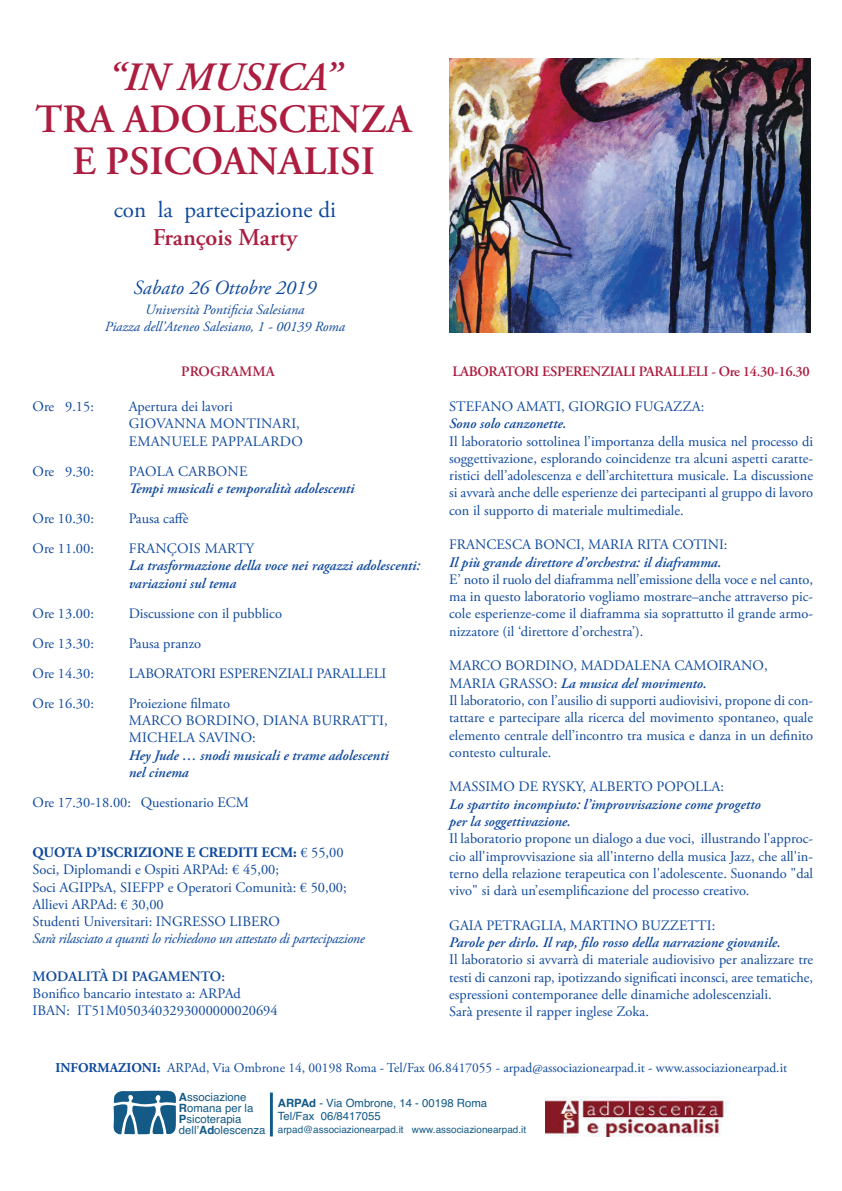
<style>
.page{position:relative;width:842px;height:1191px;background:#fff}
.page>*{position:absolute;margin:0;border:0;box-sizing:border-box;transform-origin:0 0}
.t1{font:600 40.1px/42.2px "Adobe Garamond Pro";color:#ac1d40;text-align:center}
.t2{font:italic 600 40.1px "Adobe Garamond Pro";color:#ac1d40}
.t3{font:600 24.1px "Adobe Garamond Pro";color:#ac1d40}
.t4{font:23.1px "Adobe Garamond Pro";color:#0f499d}
.t5{font:italic 20.1px "Adobe Garamond Pro";color:#0f499d}
.t6{font:14.4px/17.3px "Adobe Garamond Pro";color:#0f499d}
.t7{font:italic 600 14.4px/17.3px "Adobe Garamond Pro";color:#0f499d}
.t8{font:italic 14.4px "Adobe Garamond Pro";letter-spacing:-.025em;color:#0f499d}
.t9{font:600 14.4px "Adobe Garamond Pro";letter-spacing:-.025em;color:#ac1d40}
.t10{font:600 14.4px "Adobe Garamond Pro";color:#0f499d}
.t11{font:600 14.4px "Adobe Garamond Pro";color:#ac1d40}
.t12{font:italic 14.1px/16.9px "Adobe Garamond Pro";color:#0f499d;text-align:center}
.t13{font:13.4px "Adobe Garamond Pro";color:#0f499d}
.t14{font:11.4px/11px "Helvetica";color:#135a86}
.t15{font:9.9px "Helvetica";color:#135a86}
.s1{font-weight:700}
.s2{font-weight:600;font-style:italic}
</style>
<div class="page">
<img style="left:450px;top:59px;width:360px;height:273px">
<hr style="left:270px;top:1092px;width:3px;height:44px;background:#135a86">
<svg style="left:113px;top:1090px;width:63px;height:44px"></svg>
<img style="left:545px;top:1096px;width:184px;height:41px">
<h1 class="t2" style="left:107px;top:61px;width:235px">“IN MUSICA”</h1>
<h1 class="t1" style="left:35px;top:102px;width:378px">TRA ADOLESCENZA<br>E PSICOANALISI</h1>
<h3 class="t4" style="left:114px;top:201px;width:224px">con la partecipazione di</h3>
<h2 class="t3" style="left:153px;top:228px;width:146px">François Marty</h2>
<h3 class="t5" style="left:134px;top:280px;width:184px">Sabato 26 Ottobre 2019</h3>
<p class="t12" style="left:105px;top:302px;width:242px">Università Pontificia Salesiana<br>Piazza dell’Ateneo Salesiano, 1 - 00139 Roma</p>
<p class="t11" style="left:181px;top:366px;width:95px">PROGRAMMA</p>
<p class="t6" style="left:33px;top:399px;width:63px">Ore 9.15:</p>
<p class="t6" style="left:129px;top:399px;width:176px">Apertura dei lavori<br>GIOVANNA MONTINARI,<br>EMANUELE PAPPALARDO</p>
<p class="t6" style="left:33px;top:463px;width:63px">Ore 9.30:</p>
<p class="t6" style="left:129px;top:463px;width:120px">PAOLA CARBONE</p>
<p class="t7" style="left:129px;top:481px;width:227px">Tempi musicali e temporalità adolescenti</p>
<p class="t6" style="left:33px;top:511px;width:63px">Ore 10.30:</p>
<p class="t6" style="left:129px;top:511px;width:61px">Pausa caffè</p>
<p class="t6" style="left:33px;top:541px;width:63px">Ore 11.00:</p>
<p class="t6" style="left:129px;top:541px;width:127px">FRANçOIS MARTY</p>
<p class="t7" style="left:129px;top:558px;width:293px">La trasformazione della voce nei ragazzi adolescenti: variazioni sul tema</p>
<p class="t6" style="left:33px;top:605px;width:63px">Ore 13.00:</p>
<p class="t6" style="left:129px;top:605px;width:155px">Discussione con il pubblico</p>
<p class="t6" style="left:33px;top:636px;width:63px">Ore 13.30:</p>
<p class="t6" style="left:129px;top:636px;width:74px">Pausa pranzo</p>
<p class="t6" style="left:33px;top:666px;width:63px">Ore 14.30:</p>
<p class="t6" style="left:129px;top:666px;width:259px">LABORATORI ESPERENZIALI PARALLELI</p>
<p class="t6" style="left:33px;top:696px;width:63px">Ore 16.30:</p>
<p class="t6" style="left:129px;top:696px;width:260px">Proiezione filmato<br>MARCO BORDINO, DIANA BURRATTI,<br>MIChELA SAVINO:</p>
<p class="t7" style="left:129px;top:747px;width:261px">Hey Jude … snodi musicali e trame adolescenti nel cinema</p>
<p class="t6" style="left:33px;top:795px;width:218px">Ore 17.30-18.00: Questionario ECM</p>
<p class="t6" style="left:33px;top:845px;width:316px"><span class="s1">QUOTA D’ISCRIZIONE E CREDITI ECM:</span> € 55,00<br>Soci, Diplomandi e Ospiti ARPAd: € 45,00;<br>Soci AGIPPsA, SIEFPP e Operatori Comunità: € 50,00; Allievi ARPAd: € 30,00<br>Studenti Universitari: INGRESSO LIBERO</p>
<p class="t8" style="left:33px;top:933px;width:333px">Sarà rilasciato a quanti lo richiedono un attestato di partecipazione</p>
<p class="t10" style="left:33px;top:970px;width:194px">MODALITÀ DI PAGAMENTO:</p>
<p class="t6" style="left:33px;top:986px;width:247px">Bonifico bancario intestato a: ARPAd<br>IBAN: IT51M0503403293000000020694</p>
<p class="t9" style="left:452px;top:366px;width:359px">LABORATORI ESPERENZIALI PARALLELI - Ore 14.30-16.30</p>
<p class="t6" style="left:449px;top:399px;width:257px">STEFANO AMATI, GIORGIO FUGAZZA:</p>
<p class="t7" style="left:449px;top:416px;width:119px">Sono solo canzonette.</p>
<p class="t6" style="left:449px;top:433px;width:365px;text-align:justify">Il laboratorio sottolinea l’importanza della musica nel processo di soggettivazione, esplorando coincidenze tra alcuni aspetti caratte&shy;ristici dell’adolescenza e dell’architettura musicale. La discussione si avvarà anche delle esperienze dei partecipanti al gruppo di lavoro con il supporto di materiale multimediale.</p>
<p class="t6" style="left:449px;top:537px;width:280px">FRANCESCA BONCI, MARIA RITA COTINI:</p>
<p class="t7" style="left:449px;top:554px;width:274px">Il più grande direttore d’orchestra: il diaframma.</p>
<p class="t6" style="left:449px;top:572px;width:365px;text-align:justify">E’ noto il ruolo del diaframma nell’emissione della voce e nel canto, ma in questo laboratorio vogliamo mostrare–anche attraverso pic&shy;cole esperienze-come il diaframma sia soprattutto il grande armo&shy;nizzatore (il ‘direttore d’orchestra’).</p>
<p class="t6" style="left:449px;top:658px;width:365px">MARCO BORDINO, MADDALENA CAMOIRANO, MARIA GRASSO: <span class="s2">La musica del movimento.<br></span>Il laboratorio, con l’ausilio di supporti audiovisivi, propone di con&shy;tattare e partecipare alla ricerca del movimento spontaneo, quale elemento centrale dell’incontro tra musica e danza in un definito contesto culturale.</p>
<p class="t6" style="left:449px;top:779px;width:276px">MASSIMO DE RYSKY, ALBERTO POPOLLA:</p>
<p class="t7" style="left:449px;top:796px;width:313px">Lo spartito incompiuto: l’improvvisazione come progetto per la soggettivazione.</p>
<p class="t6" style="left:449px;top:831px;width:365px;text-align:justify">Il laboratorio propone un dialogo a due voci, illustrando l'approc&shy;cio all'improvvisazione sia all'interno della musica Jazz, che all'in&shy;terno della relazione terapeutica con l'adolescente. Suonando "dal vivo" si darà un’esemplificazione del processo creativo.</p>
<p class="t6" style="left:449px;top:917px;width:268px">GAIA PETRAGLIA, MARTINO BUZZETTI:</p>
<p class="t7" style="left:449px;top:935px;width:333px">Parole per dirlo. Il rap, filo rosso della narrazione giovanile.</p>
<p class="t6" style="left:449px;top:952px;width:365px">Il laboratorio si avvarrà di materiale audiovisivo per analizzare tre testi di canzoni rap, ipotizzando significati inconsci, aree tematiche, espressioni contemporanee delle dinamiche adolescenziali.<br>Sarà presente il rapper inglese Zoka.</p>
<p class="t13" style="left:56px;top:1062px;width:733px"><span class="s1">INFORMAZIONI:</span> ARPAd, Via Ombrone 14, 00198 Roma - Tel/Fax 06.8417055 - arpad@associazionearpad.it - www.associazionearpad.it</p>
<p class="t14" style="left:179px;top:1092px;width:88px"><span class="s1">A</span>ssociazione<br><span class="s1">R</span>omana per la<br><span class="s1">P</span>sicoterapia dell’<span class="s1">Ad</span>olescenza</p>
<p class="t14" style="left:278px;top:1096px;width:211px;line-height:13px"><span class="s1">ARPAd</span> - Via Ombrone, 14 - 00198 Roma<br>Tel/Fax 06/8417055</p>
<p class="t15" style="left:278px;top:1121px;width:250px">arpad@associazionearpad.it www.associazionearpad.it</p>
</div>
